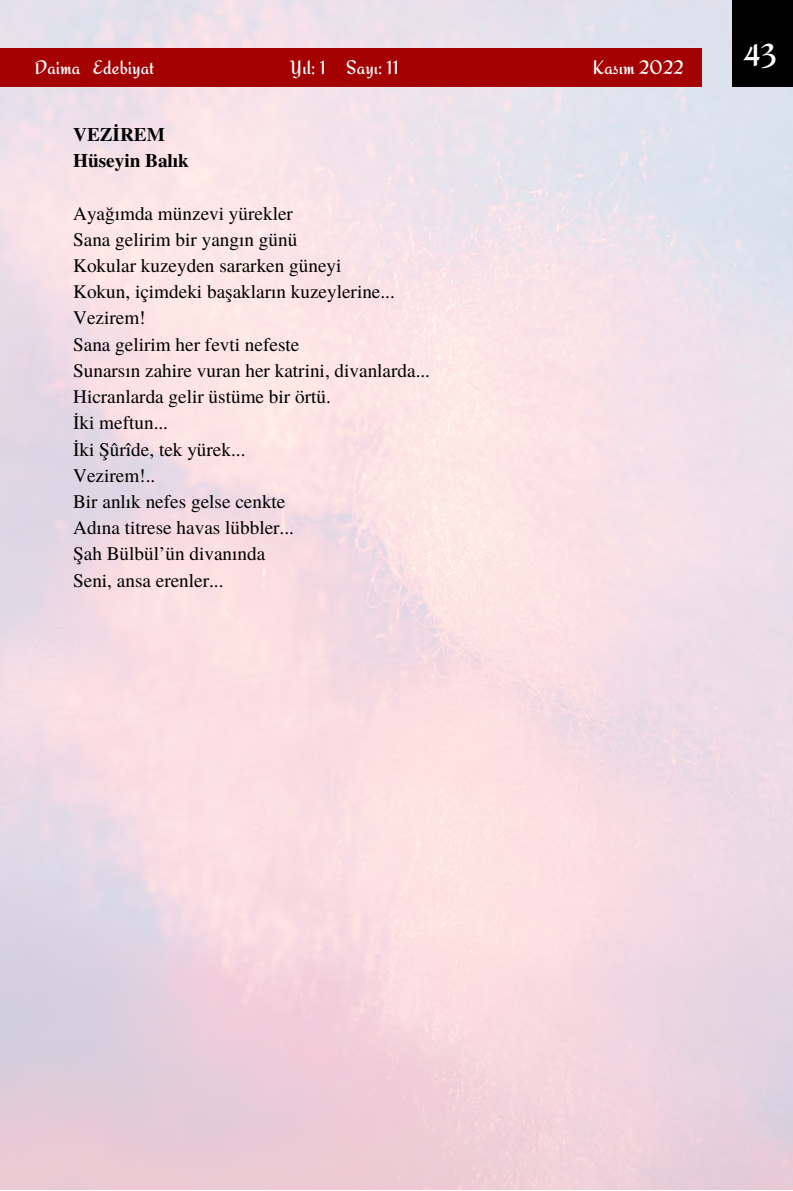
<style>
.page{position:relative;width:793px;height:1191px;background:#fff}
.page>*{position:absolute;margin:0;border:0;box-sizing:border-box;transform-origin:0 0}
.t1{font:31.5px "Redressed";color:#fff}
.t2{font:19.6px "Redressed";color:#fff}
.t3{font:19.25px/26.2px "Te X Gyre Termes";color:#000}
.t4{font:700 19.25px/26.2px "Te X Gyre Termes";color:#000}
</style>
<div class="page">
<img style="left:0;top:0;width:793px;height:1188px">
<div style="left:732px;top:0;width:61px;height:86px;background:#000"></div>
<div style="left:0;top:49px;width:702px;height:38px;background:#a40202"></div>
<p class="t2" style="left:34px;top:55px;width:121px">Daima Edebiyat</p>
<p class="t2" style="left:290px;top:55px;width:110px">Yıl: 1 Sayı: 11</p>
<p class="t2" style="left:592px;top:55px;width:93px">Kasım 2022</p>
<p class="t4" style="left:73px;top:120px;width:117px">VEZİREM<br>Hüseyin Balık</p>
<p class="t3" style="left:73px;top:199px;width:358px">Ayağımda münzevi yürekler<br>Sana gelirim bir yangın günü<br>Kokular kuzeyden sararken güneyi<br>Kokun, içimdeki başakların kuzeylerine...<br>Vezirem!<br>Sana gelirim her fevti nefeste<br>Sunarsın zahire vuran her katrini, divanlarda...<br>Hicranlarda gelir üstüme bir örtü.<br>İki meftun...<br>İki Şûrîde, tek yürek...<br>Vezirem!..<br>Bir anlık nefes gelse cenkte<br>Adına titrese havas lübbler...<br>Şah Bülbül’ün divanında<br>Seni, ansa erenler...</p>
<h1 class="t1" style="left:743px;top:37px;width:35px">43</h1>
</div>
